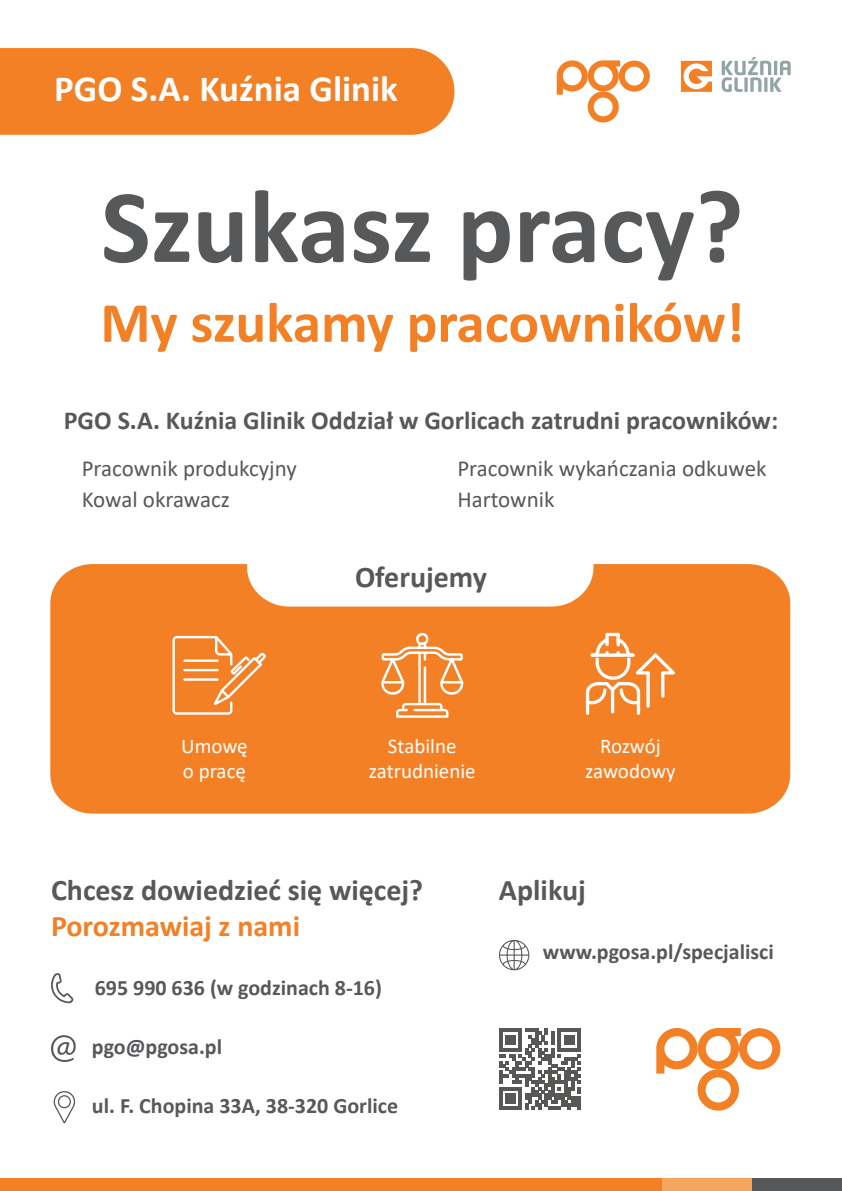
<style>
.page{position:relative;width:842px;height:1191px;background:#fff}
.page>*{position:absolute;margin:0;border:0;box-sizing:border-box;transform-origin:0 0}
.t1{font:700 105.4px "Calibri";color:#57585a}
.t2{font:700 57.2px "Calibri";color:#f48026}
.t3{font:700 37px "Calibri";color:#fff}
.t4{font:700 30px "Calibri";color:#57585a}
.t5{font:700 30px "Calibri";color:#f48026}
.t6{font:700 26px "Calibri";color:#57585a}
.t7{font:23px "Calibri";color:#57585a}
.t8{font:700 22px "Calibri";color:#57585a}
.t9{font:21px/25.2px "Calibri";color:#fff}
</style>
<div class="page">
<svg style="left:50px;top:564px;width:740px;height:249px;background:#f58c3b"></svg>
<div style="left:0;top:48px;width:454px;height:87px;background:#f48026"></div>
<svg style="left:54px;top:1091px;width:21px;height:32px"></svg>
<svg style="left:51px;top:973px;width:22px;height:30px"></svg>
<svg style="left:51px;top:1035px;width:25px;height:27px"></svg>
<div style="left:0;top:1178px;width:662px;height:13px;background:#f48026"></div>
<div style="left:662px;top:1178px;width:90px;height:13px;background:#f5a65e"></div>
<div style="left:752px;top:1178px;width:90px;height:13px;background:#57585a"></div>
<svg style="left:499px;top:939px;width:30px;height:31px"></svg>
<svg style="left:172px;top:636px;width:94px;height:78px;background:#f5954b"></svg>
<svg style="left:656px;top:1028px;width:124px;height:82px"></svg>
<svg style="left:586px;top:633px;width:89px;height:82px"></svg>
<svg style="left:381px;top:632px;width:82px;height:86px;background:#f69c56"></svg>
<svg style="left:499px;top:1028px;width:82px;height:81px"></svg>
<svg style="left:557px;top:60px;width:93px;height:62px"></svg>
<svg style="left:722px;top:57px;width:69px;height:35px"></svg>
<svg style="left:681px;top:61px;width:31px;height:31px"></svg>
<p class="t3" style="left:54px;top:63px;width:345px">PGO S.A. Kuźnia Glinik</p>
<p class="t1" style="left:101px;top:152px;width:644px">Szukasz pracy?</p>
<p class="t2" style="left:100px;top:282px;width:645px">My szukamy pracowników!</p>
<p class="t6" style="left:64px;top:402px;width:716px">PGO S.A. Kuźnia Glinik Oddział w Gorlicach zatrudni pracowników:</p>
<p class="t7" style="left:82px;top:452px;width:217px">Pracownik produkcyjny</p>
<p class="t7" style="left:82px;top:483px;width:150px">Kowal okrawacz</p>
<p class="t7" style="left:457px;top:452px;width:311px">Pracownik wykańczania odkuwek</p>
<p class="t7" style="left:457px;top:483px;width:99px">Hartownik</p>
<p class="t4" style="left:355px;top:555px;width:133px">Oferujemy</p>
<p class="t9" style="left:181px;top:732px;width:68px">Umowę o pracę</p>
<p class="t9" style="left:369px;top:732px;width:108px;text-align:center">Stabilne zatrudnienie</p>
<p class="t9" style="left:600px;top:732px;width:62px">Rozwój</p>
<p class="t9" style="left:585px;top:758px;width:92px">zawodowy</p>
<p class="t4" style="left:51px;top:869px;width:374px">Chcesz dowiedzieć się więcej?</p>
<p class="t5" style="left:51px;top:905px;width:251px">Porozmawiaj z nami</p>
<p class="t8" style="left:95px;top:972px;width:289px">695 990 636 (w godzinach 8-16)</p>
<p class="t8" style="left:92px;top:1031px;width:132px">pgo@pgosa.pl</p>
<p class="t8" style="left:92px;top:1090px;width:308px">ul. F. Chopina 33A, 38-320 Gorlice</p>
<p class="t4" style="left:499px;top:869px;width:88px">Aplikuj</p>
<p class="t8" style="left:543px;top:935px;width:233px">www.pgosa.pl/specjalisci</p>
</div>
